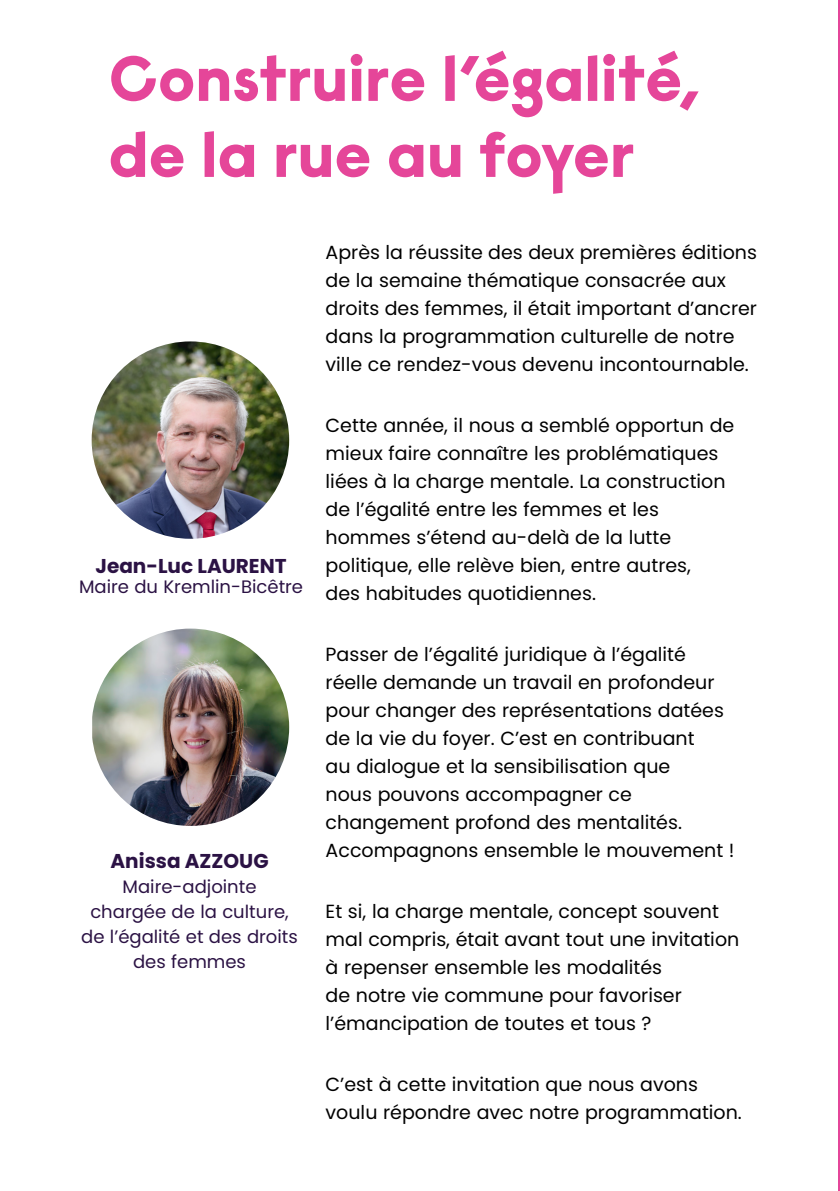
<style>
.page{position:relative;width:840px;height:1191px;background:#fff}
.page>*{position:absolute;margin:0;border:0;box-sizing:border-box;transform-origin:0 0}
.t1{font:800 64px "Raisonne Pro";color:#e54699}
.t2{font:700 20px "Poppins";color:#2b1244}
.t3{font:19px/28px "Poppins";color:#000}
.t4{font:18px/25px "Poppins";color:#2b1244;text-align:center}
</style>
<div class="page">
<hr style="left:838px;top:0;width:1px;height:1191px;background:#e54699">
<img style="left:92px;top:628px;width:197px;height:198px">
<img style="left:92px;top:341px;width:197px;height:198px;border-radius:99px">
<p class="t1" style="left:108px;top:35px;width:593px">Construire l’égalité,</p>
<p class="t1" style="left:108px;top:111px;width:527px">de la rue au foyer</p>
<p class="t2" style="left:95px;top:554px;width:192px">Jean-Luc LAURENT</p>
<p class="t4" style="left:79px;top:574px;width:225px">Maire du Kremlin-Bicêtre</p>
<p class="t2" style="left:110px;top:849px;width:159px">Anissa AZZOUG</p>
<p class="t4" style="left:81px;top:874px;width:218px">Maire-adjointe<br>chargée de la culture, de l’égalité et des droits des femmes</p>
<p class="t3" style="left:325px;top:238px;width:432px">Après la réussite des deux premières éditions de la semaine thématique consacrée aux droits des femmes, il était important d’ancrer dans la programmation culturelle de notre ville ce rendez-vous devenu incontournable.</p>
<p class="t3" style="left:325px;top:411px;width:410px">Cette année, il nous a semblé opportun de mieux faire connaître les problématiques liées à la charge mentale. La construction de l’égalité entre les femmes et les hommes s’étend au-delà de la lutte politique, elle relève bien, entre autres,<br>des habitudes quotidiennes.</p>
<p class="t3" style="left:325px;top:640px;width:410px">Passer de l’égalité juridique à l’égalité réelle demande un travail en profondeur pour changer des représentations datées de la vie du foyer. C’est en contribuant<br>au dialogue et la sensibilisation que<br>nous pouvons accompagner ce changement profond des mentalités.<br>Accompagnons ensemble le mouvement !</p>
<p class="t3" style="left:325px;top:897px;width:415px">Et si, la charge mentale, concept souvent mal compris, était avant tout une invitation à repenser ensemble les modalités<br>de notre vie commune pour favoriser l’émancipation de toutes et tous ?</p>
<p class="t3" style="left:325px;top:1070px;width:417px">C’est à cette invitation que nous avons voulu répondre avec notre programmation.</p>
</div>
